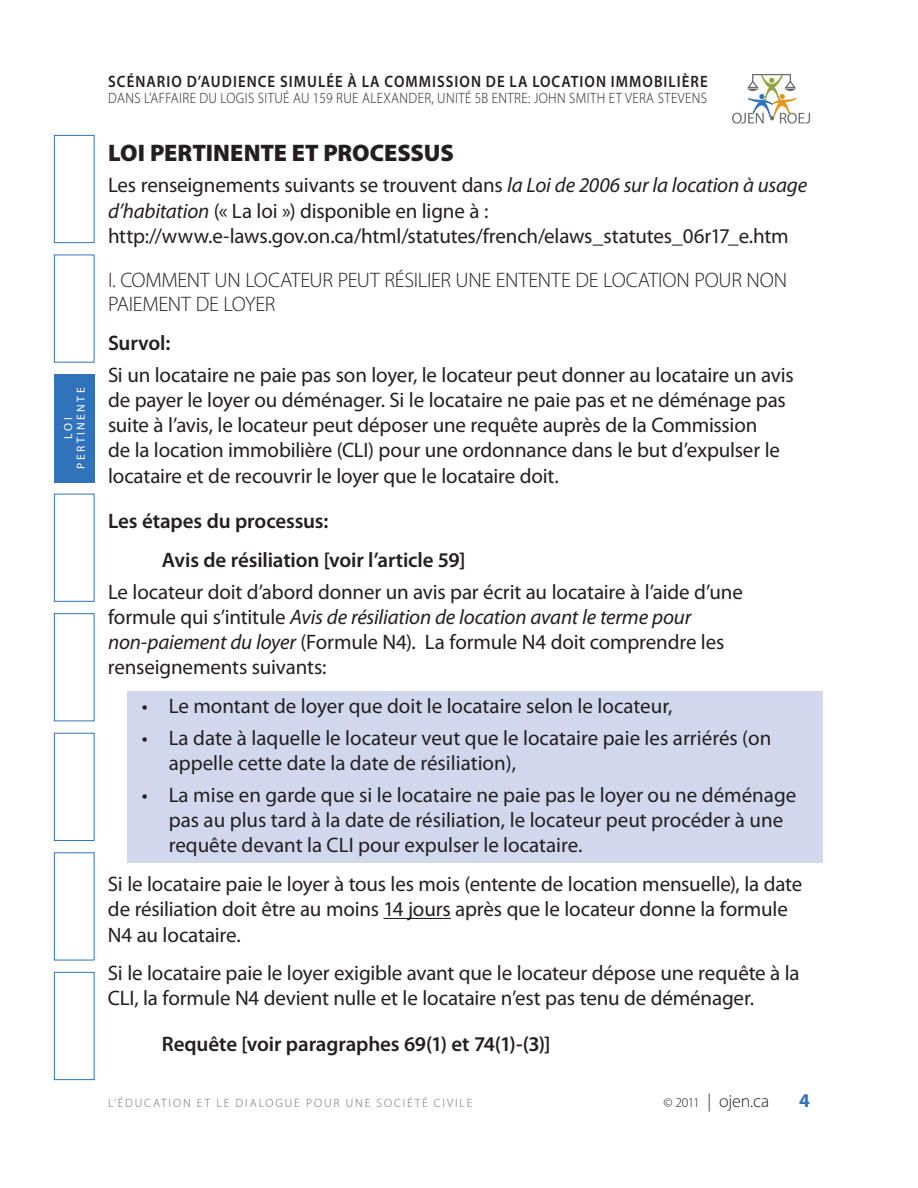
<style>
.page{position:relative;width:918px;height:1188px;background:#fff}
.page>*{position:absolute;margin:0;border:0;box-sizing:border-box;transform-origin:0 0}
.t1{font:900 24px "Myriad Pro";letter-spacing:-.005em;color:#231f20}
.t2{font:21px/25.2px "Myriad Pro";letter-spacing:-.005em;color:#231f20}
.t3{font:600 21px/38.7px "Myriad Pro";letter-spacing:-.01em;color:#231f20}
.t4{font:300 21px/24px "Myriad Pro";letter-spacing:-.015em;color:#231f20}
.t5{font:700 19.5px "Myriad Pro";color:#3073ba}
.t6{font:300 18px "Myriad Pro";color:#231f20}
.t7{font:600 16.5px "Myriad Pro";letter-spacing:.07em;color:#231f20;scale:.9 1}
.t8{font:300 15px "Myriad Pro";letter-spacing:.03em;color:#231f20;scale:.9 1}
.t9{font:300 12px "Myriad Pro";letter-spacing:.16em;color:#6c6d70}
.t10{font:11.7px/12.8px "Myriad Pro";letter-spacing:.215em;color:#fff;text-align:center}
.s1{font-style:italic}
.s2{font-size:13.5px}
</style>
<div class="page">
<svg style="left:732px;top:74px;width:78px;height:50px"></svg>
<div style="left:54px;top:374px;width:40px;height:108px;background:#3073ba"></div>
<div style="left:54px;top:255px;width:40px;height:108px;border:1px solid #3073ba"></div>
<div style="left:54px;top:852px;width:40px;height:108px;border:1px solid #3073ba"></div>
<div style="left:54px;top:494px;width:40px;height:108px;border:1px solid #3073ba"></div>
<div style="left:54px;top:613px;width:40px;height:108px;border:1px solid #3073ba"></div>
<div style="left:54px;top:135px;width:40px;height:108px;border:1px solid #3073ba"></div>
<div style="left:54px;top:733px;width:40px;height:108px;border:1px solid #3073ba"></div>
<div style="left:54px;top:972px;width:40px;height:108px;border:1px solid #3073ba"></div>
<div style="left:128px;top:691px;width:696px;height:171px;background:#d1d8ed"></div>
<hr style="left:383px;top:918px;width:68px;height:1px;background:#231f20">
<p class="t10" style="left:62px;top:469px;width:81px;rotate:-90deg">Loi pertinente</p>
<p class="t7" style="left:108px;top:71px;width:668px">Scénario d’audience simulée à la Commission de la location immobilière</p>
<p class="t8" style="left:108px;top:89px;width:667px">DANS L’AFFAIRE DU LOGIS SITUÉ AU 159 RUE ALEXANDER, UNITÉ 5B ENTRE: JOHN SMITH ET VERA STEVENS</p>
<p class="t1" style="left:108px;top:136px;width:347px">LOI PERTINENTE ET PROCESSUS</p>
<p class="t2" style="left:108px;top:172px;width:701px">Les renseignements suivants se trouvent dans <span class="s1">la Loi de 2006 sur la location à usage d’habitation</span> (« La loi ») disponible en ligne à : http://www.e-laws.gov.on.ca/html/statutes/french/elaws_statutes_06r17_e.htm</p>
<p class="t4" style="left:108px;top:268px;width:681px">I . COMMENT UN LOCATEUR PEUT RÉSILIER UNE ENTENTE DE LOCATION POUR NON<br>PAIEMENT DE LOYER</p>
<p class="t3" style="left:108px;top:323px;width:64px">Survol:</p>
<p class="t2" style="left:108px;top:362px;width:687px">Si un locataire ne paie pas son loyer, le locateur peut donner au locataire un avis de payer le loyer ou déménager. Si le locataire ne paie pas et ne déménage pas suite à l’avis, le locateur peut déposer une requête auprès de la Commission<br>de la location immobilière (CLI) pour une ordonnance dans le but d’expulser le locataire et de recouvrir le loyer que le locataire doit.</p>
<p class="t3" style="left:108px;top:501px;width:222px">Les étapes du processus:<br>A</p>
<p class="t3" style="left:175px;top:540px;width:292px">vis de résiliation [voir l’article 59]</p>
<p class="t2" style="left:108px;top:579px;width:636px">Le locateur doit d’abord donner un avis par écrit au locataire à l’aide d’une formule qui s’intitule <span class="s1">Avis de résiliation de location avant le terme pour non-paiement du loyer</span> (Formule N4). La formule N4 doit comprendre les renseignements suivants:</p>
<p class="t2" style="left:142px;top:693px;width:532px">• Le montant de loyer que doit le locataire selon le locateur,</p>
<p class="t2" style="left:169px;top:725px;width:604px;text-indent:-27px">• La date à laquelle le locateur veut que le locataire paie les arriérés (on appelle cette date la date de résiliation),</p>
<p class="t2" style="left:169px;top:782px;width:629px;text-indent:-27px">• La mise en garde que si le locataire ne paie pas le loyer ou ne déménage pas au plus tard à la date de résiliation, le locateur peut procéder à une requête devant la CLI pour expulser le locataire.</p>
<p class="t2" style="left:108px;top:871px;width:696px">Si le locataire paie le loyer à tous les mois (entente de location mensuelle), la date de résiliation doit être au moins 14 jours après que le locateur donne la formule<br>N4 au locataire.</p>
<p class="t2" style="left:108px;top:960px;width:693px">Si le locataire paie le loyer exigible avant que le locateur dépose une requête à la<br>CLI, la formule N4 devient nulle et le locataire n’est pas tenu de déménager.</p>
<p class="t3" style="left:108px;top:1024px;width:34px">R</p>
<p class="t3" style="left:174px;top:1024px;width:378px">equête [voir paragraphes 69(1) et 74(1)-(3)]</p>
<p class="t9" style="left:108px;top:1096px;width:366px">L’ÉDUCATION ET LE DIALOGUE POUR UNE SOCIÉTÉ CIVILE</p>
<p class="t6" style="left:663px;top:1090px;width:107px"><span class="s2">© 2011</span> | OJEN.CA</p>
<p class="t5" style="left:799px;top:1088px;width:12px">4</p>
</div>
